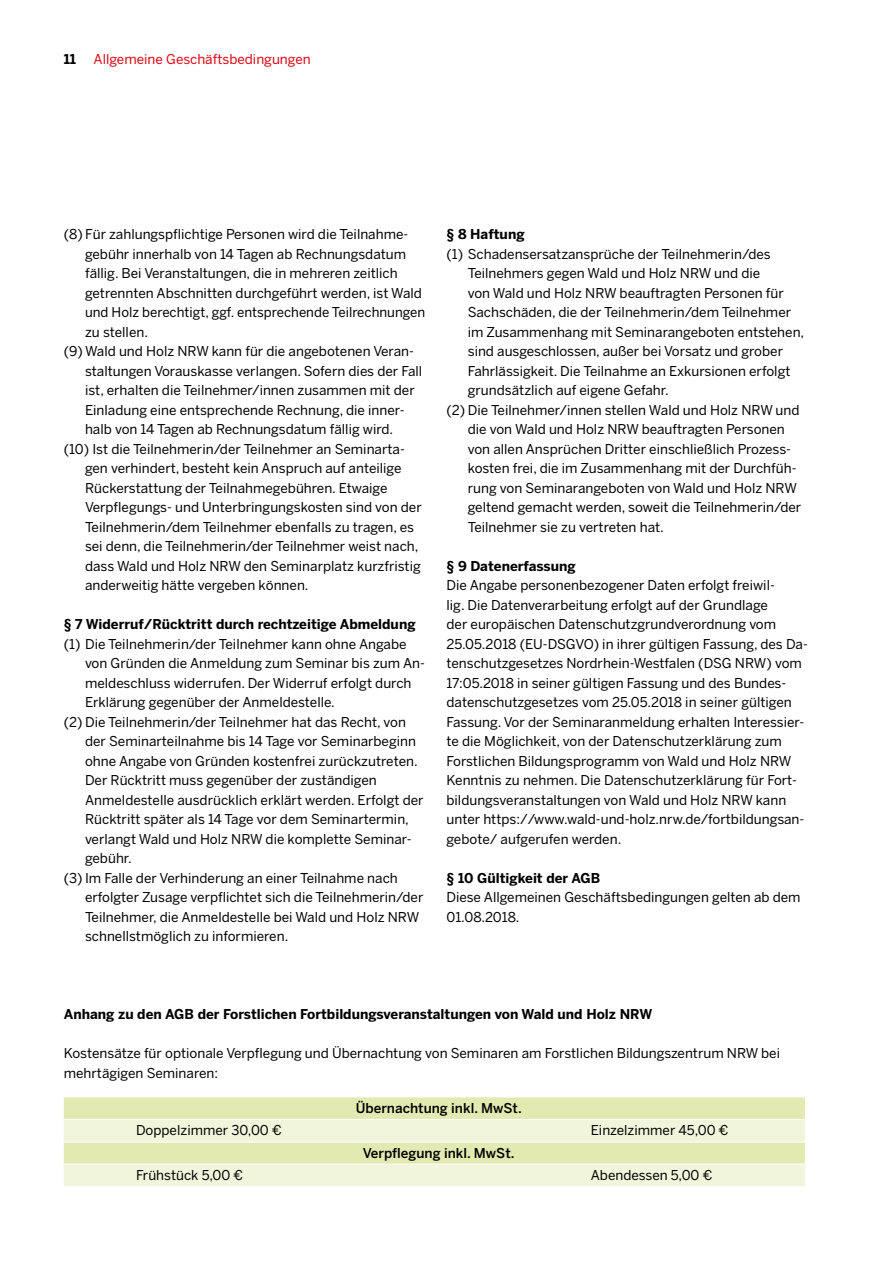
<style>
.page{position:relative;width:893px;height:1263px;background:#fff}
.page>*{position:absolute;margin:0;border:0;box-sizing:border-box;transform-origin:0 0}
.t1{font:13.5px/19.5px "Benton Sans";color:#000}
.t2{font:700 13.5px "Benton Sans";color:#000}
.t3{font:500 13.5px "Benton Sans";color:#000}
.t4{font:13.5px "Benton Sans";color:#e30613}
</style>
<div class="page">
<div style="left:64px;top:1097px;width:741px;height:22px;background:#e2eab1"></div>
<svg style="left:64px;top:1120px;width:741px;height:66px;fill:#f1f5db"></svg>
<hr style="left:64px;top:1142px;width:391px;height:1px;background:#fff">
<hr style="left:64px;top:1164px;width:391px;height:1px;background:#fff">
<hr style="left:455px;top:1142px;width:350px;height:1px;background:#fff">
<hr style="left:455px;top:1164px;width:350px;height:1px;background:#fff">
<p class="t2" style="left:64px;top:51px;width:14px">11</p>
<p class="t4" style="left:94px;top:51px;width:219px">Allgemeine Geschäftsbedingungen</p>
<p class="t1" style="left:64px;top:224px;width:346px">(8) Für zahlungspflichtige Personen wird die Teilnahme-</p>
<p class="t1" style="left:85px;top:244px;width:323px">gebühr innerhalb von 14 Tagen ab Rechnungsdatum</p>
<p class="t1" style="left:85px;top:263px;width:314px">fällig. Bei Veranstaltungen, die in mehreren zeitlich</p>
<p class="t1" style="left:85px;top:283px;width:338px">getrennten Abschnitten durchgeführt werden, ist Wald</p>
<p class="t1" style="left:85px;top:302px;width:342px">und Holz berechtigt, ggf. entsprechende Teilrechnungen</p>
<p class="t1" style="left:85px;top:322px;width:65px">zu stellen.</p>
<p class="t1" style="left:64px;top:341px;width:352px">(9) Wald und Holz NRW kann für die angebotenen Veran-</p>
<p class="t1" style="left:85px;top:361px;width:339px">staltungen Vorauskasse verlangen. Sofern dies der Fall</p>
<p class="t1" style="left:85px;top:380px;width:331px">ist, erhalten die Teilnehmer/innen zusammen mit der</p>
<p class="t1" style="left:85px;top:400px;width:321px">Einladung eine entsprechende Rechnung, die inner-</p>
<p class="t1" style="left:85px;top:419px;width:310px">halb von 14 Tagen ab Rechnungsdatum fällig wird.</p>
<p class="t1" style="left:64px;top:439px;width:343px">(10) Ist die Teilnehmerin/der Teilnehmer an Seminarta-</p>
<p class="t1" style="left:85px;top:458px;width:318px">gen verhindert, besteht kein Anspruch auf anteilige</p>
<p class="t1" style="left:85px;top:478px;width:304px">Rückerstattung der Teilnahmegebühren. Etwaige</p>
<p class="t1" style="left:85px;top:497px;width:338px">Verpflegungs- und Unterbringungskosten sind von der</p>
<p class="t1" style="left:85px;top:517px;width:330px">Teilnehmerin/dem Teilnehmer ebenfalls zu tragen, es</p>
<p class="t1" style="left:85px;top:536px;width:335px">sei denn, die Teilnehmerin/der Teilnehmer weist nach,</p>
<p class="t1" style="left:85px;top:556px;width:337px">dass Wald und Holz NRW den Seminarplatz kurzfristig</p>
<p class="t1" style="left:85px;top:575px;width:225px">anderweitig hätte vergeben können.</p>
<p class="t2" style="left:64px;top:616px;width:353px">§ 7 Widerruf/Rücktritt durch rechtzeitige Abmeldung</p>
<p class="t1" style="left:64px;top:634px;width:344px">(1) Die Teilnehmerin/der Teilnehmer kann ohne Angabe</p>
<p class="t1" style="left:85px;top:653px;width:341px">von Gründen die Anmeldung zum Seminar bis zum An-</p>
<p class="t1" style="left:85px;top:673px;width:328px">meldeschluss widerrufen. Der Widerruf erfolgt durch</p>
<p class="t1" style="left:85px;top:692px;width:251px">Erklärung gegenüber der Anmeldestelle.</p>
<p class="t1" style="left:64px;top:712px;width:344px">(2) Die Teilnehmerin/der Teilnehmer hat das Recht, von</p>
<p class="t1" style="left:85px;top:731px;width:333px">der Seminarteilnahme bis 14 Tage vor Seminarbeginn</p>
<p class="t1" style="left:85px;top:751px;width:334px">ohne Angabe von Gründen kostenfrei zurückzutreten.</p>
<p class="t1" style="left:85px;top:770px;width:293px">Der Rücktritt muss gegenüber der zuständigen</p>
<p class="t1" style="left:85px;top:790px;width:340px">Anmeldestelle ausdrücklich erklärt werden. Erfolgt der</p>
<p class="t1" style="left:85px;top:809px;width:325px">Rücktritt später als 14 Tage vor dem Seminartermin,</p>
<p class="t1" style="left:85px;top:829px;width:328px">verlangt Wald und Holz NRW die komplette Seminar-</p>
<p class="t1" style="left:85px;top:848px;width:48px">gebühr.</p>
<p class="t1" style="left:64px;top:868px;width:336px">(3) Im Falle der Verhinderung an einer Teilnahme nach</p>
<p class="t1" style="left:85px;top:887px;width:340px">erfolgter Zusage verpflichtet sich die Teilnehmerin/der</p>
<p class="t1" style="left:85px;top:907px;width:336px">Teilnehmer, die Anmeldestelle bei Wald und Holz NRW</p>
<p class="t1" style="left:85px;top:926px;width:205px">schnellstmöglich zu informieren.</p>
<p class="t2" style="left:446px;top:226px;width:80px">§ 8 Haftung</p>
<p class="t1" style="left:446px;top:244px;width:326px">(1) Schadensersatzansprüche der Teilnehmerin/des</p>
<p class="t1" style="left:468px;top:263px;width:294px">Teilnehmers gegen Wald und Holz NRW und die</p>
<p class="t1" style="left:468px;top:283px;width:318px">von Wald und Holz NRW beauftragten Personen für</p>
<p class="t1" style="left:468px;top:302px;width:325px">Sachschäden, die der Teilnehmerin/dem Teilnehmer</p>
<p class="t1" style="left:468px;top:322px;width:338px">im Zusammenhang mit Seminarangeboten entstehen,</p>
<p class="t1" style="left:468px;top:341px;width:317px">sind ausgeschlossen, außer bei Vorsatz und grober</p>
<p class="t1" style="left:468px;top:361px;width:324px">Fahrlässigkeit. Die Teilnahme an Exkursionen erfolgt</p>
<p class="t1" style="left:468px;top:380px;width:203px">grundsätzlich auf eigene Gefahr.</p>
<p class="t1" style="left:446px;top:400px;width:355px">(2) Die Teilnehmer/innen stellen Wald und Holz NRW und</p>
<p class="t1" style="left:468px;top:419px;width:319px">die von Wald und Holz NRW beauftragten Personen</p>
<p class="t1" style="left:468px;top:439px;width:325px">von allen Ansprüchen Dritter einschließlich Prozess-</p>
<p class="t1" style="left:468px;top:458px;width:330px">kosten frei, die im Zusammenhang mit der Durchfüh-</p>
<p class="t1" style="left:468px;top:478px;width:331px">rung von Seminarangeboten von Wald und Holz NRW</p>
<p class="t1" style="left:468px;top:497px;width:335px">geltend gemacht werden, soweit die Teilnehmerin/der</p>
<p class="t1" style="left:468px;top:517px;width:198px">Teilnehmer sie zu vertreten hat.</p>
<p class="t2" style="left:446px;top:558px;width:131px">§ 9 Datenerfassung</p>
<p class="t1" style="left:446px;top:575px;width:363px">Die Angabe personenbezogener Daten erfolgt freiwil-<br>lig. Die Datenverarbeitung erfolgt auf der Grundlage<br>der europäischen Datenschutzgrundverordnung vom 25.05.2018 (EU-DSGVO) in ihrer gültigen Fassung, des Da&shy;tenschutzgesetzes Nordrhein-Westfalen (DSG NRW) vom 17:05.2018 in seiner gültigen Fassung und des Bundes&shy;datenschutzgesetzes vom 25.05.2018 in seiner gültigen Fassung. Vor der Seminaranmeldung erhalten Interessier&shy;te die Möglichkeit, von der Datenschutzerklärung zum Forstlichen Bildungsprogramm von Wald und Holz NRW Kenntnis zu nehmen. Die Datenschutzerklärung für Fort&shy;bildungsveranstaltungen von Wald und Holz NRW kann unter https://www.wald-und-holz.nrw.de/fortbildungsan&shy;gebote/ aufgerufen werden.</p>
<p class="t2" style="left:446px;top:869px;width:156px">§ 10 Gültigkeit der AGB</p>
<p class="t1" style="left:446px;top:887px;width:356px">Diese Allgemeinen Geschäftsbedingungen gelten ab dem<br>01.08.2018.</p>
<p class="t2" style="left:64px;top:1006px;width:590px">Anhang zu den AGB der Forstlichen Fortbildungsveranstaltungen von Wald und Holz NRW</p>
<p class="t1" style="left:64px;top:1043px;width:718px">Kostensätze für optionale Verpflegung und Übernachtung von Seminaren am Forstlichen Bildungszentrum NRW bei mehrtägigen Seminaren:</p>
<p class="t3" style="left:356px;top:1100px;width:168px">Übernachtung inkl. MwSt.</p>
<p class="t1" style="left:136px;top:1120px;width:147px">Doppelzimmer 30,00 €</p>
<p class="t1" style="left:591px;top:1120px;width:139px">Einzelzimmer 45,00 €</p>
<p class="t3" style="left:363px;top:1145px;width:153px">Verpflegung inkl. MwSt.</p>
<p class="t1" style="left:136px;top:1165px;width:109px">Frühstück 5,00 €</p>
<p class="t1" style="left:591px;top:1165px;width:123px">Abendessen 5,00 €</p>
</div>
